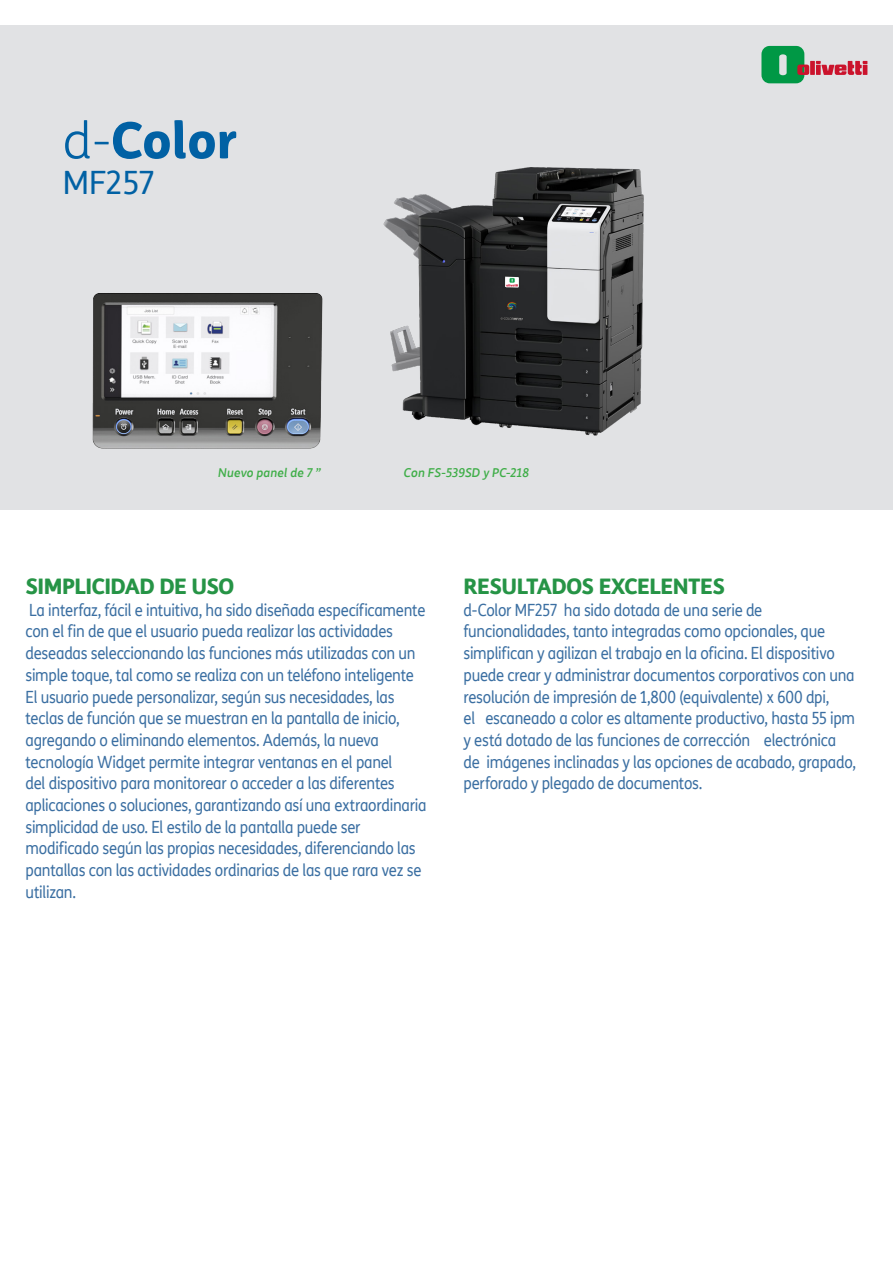
<style>
.page{position:relative;width:893px;height:1263px;background:#fff}
.page>*{position:absolute;margin:0;border:0;box-sizing:border-box;transform-origin:0 0}
.t1{font:800 50.4px "TIM Sans";color:#0161a4}
.t2{font:31.5px "TIM Sans";color:#0161a4}
.t3{font:800 21px "TIM Sans";letter-spacing:-.03em;color:#269446}
.t4{font:16.5px/21.8px "TIM Sans";letter-spacing:-.02em;color:#3b6fa2;scale:.9 1}
.t5{font:italic 500 12px "TIM Sans";letter-spacing:.005em;color:#40ae49}
.s1{font-weight:300}
</style>
<div class="page">
<div style="left:0;top:26px;width:893px;height:484px;background:#e1e2e4"></div>
<svg style="left:761px;top:46px;width:106px;height:37px"></svg>
<img style="left:383px;top:167px;width:261px;height:269px">
<img style="left:92px;top:293px;width:231px;height:156px">
<svg style="left:505px;top:277px;width:14px;height:10px"></svg>
<svg style="left:506px;top:278px;width:12px;height:8px"></svg>
<p class="t1" style="left:63px;top:101px;width:176px"><span class="s1">d-</span>Color</p>
<p class="t2" style="left:63px;top:161px;width:93px">MF257</p>
<p class="t5" style="left:218px;top:464px;width:104px">Nuevo panel de 7 ”</p>
<p class="t5" style="left:404px;top:464px;width:127px">Con FS-539SD y PC-218</p>
<p class="t3" style="left:26px;top:570px;width:210px">SIMPLICIDAD DE USO</p>
<p class="t4" style="left:26px;top:599px;width:446px">La interfaz, fácil e intuitiva, ha sido diseñada específicamente con el fin de que el usuario pueda realizar las actividades deseadas seleccionando las funciones más utilizadas con un simple toque, tal como se realiza con un teléfono inteligente</p>
<p class="t4" style="left:26px;top:685px;width:447px">El usuario puede personalizar, según sus necesidades, las teclas de función que se muestran en la pantalla de inicio, agregando o eliminando elementos. Además, la nueva tecnología Widget permite integrar ventanas en el panel<br>del dispositivo para monitorear o acceder a las diferentes aplicaciones o soluciones, garantizando así una extraordinaria simplicidad de uso. El estilo de la pantalla puede ser modificado según las propias necesidades, diferenciando las pantallas con las actividades ordinarias de las que rara vez se utilizan.</p>
<p class="t3" style="left:463px;top:570px;width:263px">RESULTADOS EXCELENTES</p>
<p class="t4" style="left:463px;top:599px;width:437px">d-Color MF257 ha sido dotada de una serie de funcionalidades, tanto integradas como opcionales, que simplifican y agilizan el trabajo en la oficina. El dispositivo puede crear y administrar documentos corporativos con una resolución de impresión de 1,800 (equivalente) x 600 dpi,<br>el escaneado a color es altamente productivo, hasta 55 ipm y está dotado de las funciones de corrección electrónica de imágenes inclinadas y las opciones de acabado, grapado, perforado y plegado de documentos.</p>
</div>
